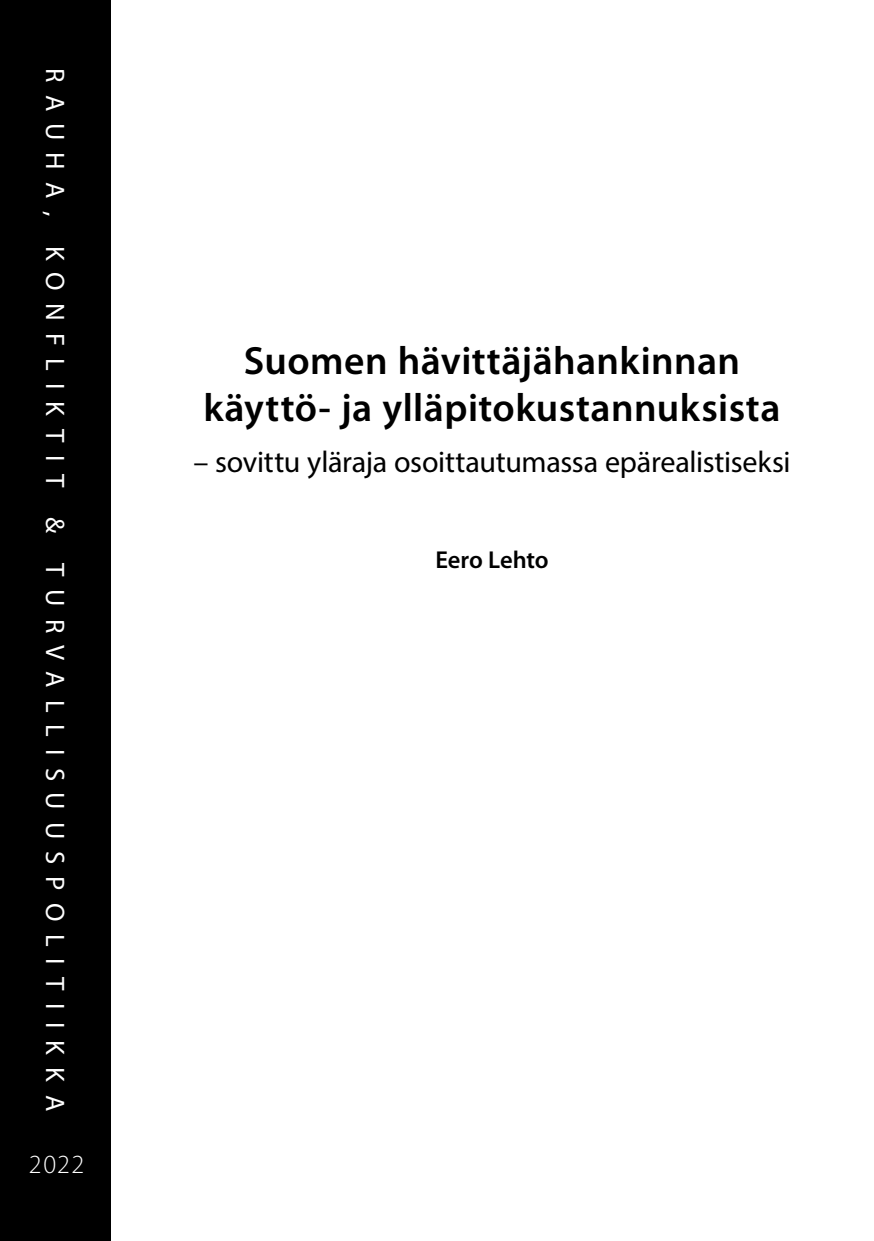
<style>
.page{position:relative;width:874px;height:1241px;background:#fff}
.page>*{position:absolute;margin:0;border:0;box-sizing:border-box;transform-origin:0 0}
.random{font:600 39.55px "Myriad Pro";letter-spacing:.01em;color:#000}
.random-2{font:30.1px "Myriad Pro";letter-spacing:-.01em;color:#000}
.random-3{font:26.78px "Myriad Pro";letter-spacing:.455em;color:#fff}
.random-4{font:300 26.25px "Myriad Pro";color:#fff}
.random-5{font:600 24.5px "Myriad Pro";letter-spacing:-.005em;color:#000}
</style>
<div class="page">
<div style="left:0;top:0;width:110px;height:1240px;background:#000"></div>
<p class="random-3" style="left:72px;top:68px;width:1044px;rotate:90deg">RAUHA, KONFLIKTIT &amp; TURVALLISUUSPOLITIIKKA</p>
<p class="random-4" style="left:29px;top:1147px;width:57px">2022</p>
<p class="random" style="left:244px;top:335px;width:497px">Suomen hävittäjähankinnan</p>
<p class="random" style="left:203px;top:382px;width:578px">käyttö- ja ylläpitokustannuksista</p>
<p class="random-2" style="left:193px;top:443px;width:598px">– sovittu yläraja osoittautumassa epärealistiseksi</p>
<p class="random-5" style="left:435px;top:543px;width:114px">Eero Lehto</p>
</div>
